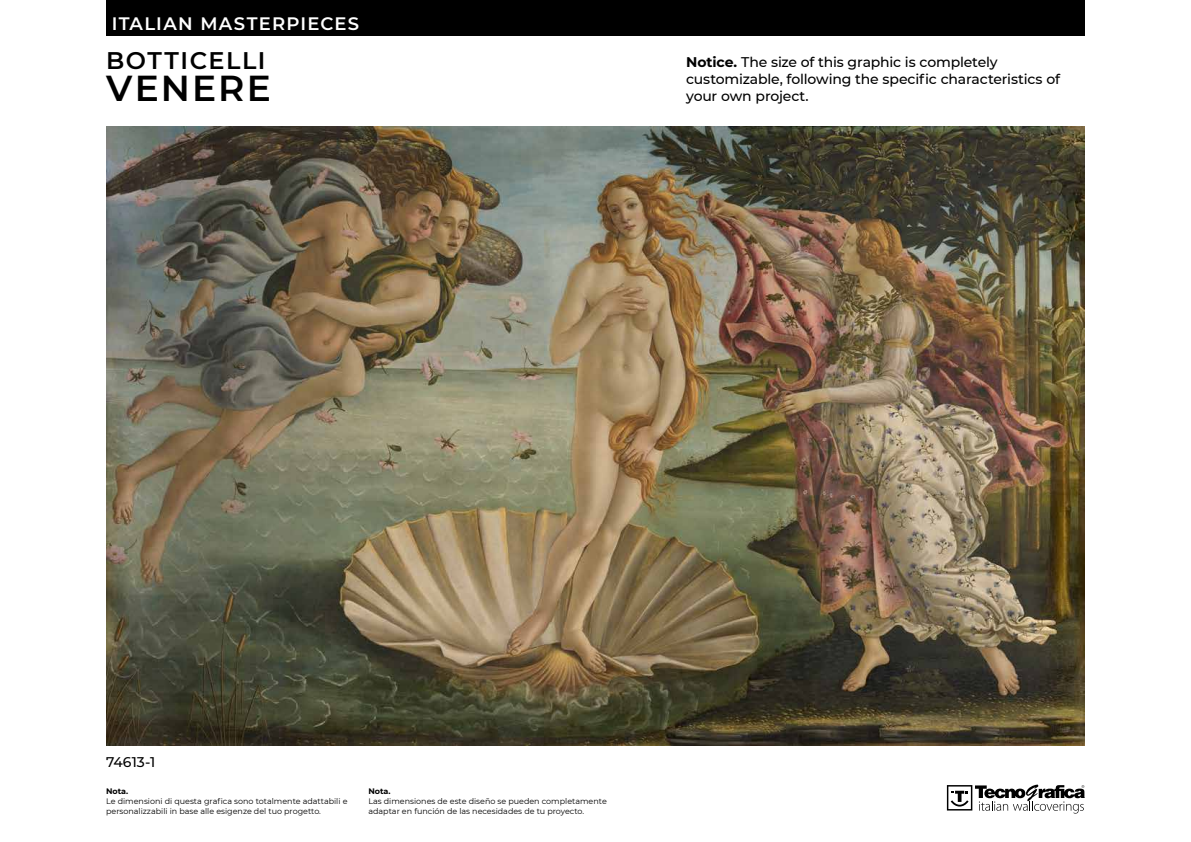
<style>
.page{position:relative;width:1191px;height:842px;background:#fff}
.page>*{position:absolute;margin:0;border:0;box-sizing:border-box;transform-origin:0 0}
.t1{font:600 36px "Montserrat";letter-spacing:.06em;color:#000}
.t2{font:600 24px "Montserrat";letter-spacing:.065em;color:#000}
.t3{font:600 18px "Montserrat";letter-spacing:.07em;color:#fff}
.t4{font:500 14px/16.8px "Montserrat";letter-spacing:-.01em;color:#000}
.t5{font:8px/9.6px "Montserrat";color:#000}
.t6{font:700 8px "Montserrat";color:#000}
.s1{font-weight:700}
</style>
<div class="page">
<img style="left:106px;top:126px;width:979px;height:619px">
<svg style="left:947px;top:784px;width:138px;height:29px"></svg>
<div style="left:106px;top:0;width:979px;height:35px;background:#000"></div>
<h3 class="t3" style="left:112px;top:11px;width:249px">ITALIAN MASTERPIECES</h3>
<h2 class="t2" style="left:106px;top:43px;width:161px">BOTTICELLI</h2>
<h1 class="t1" style="left:106px;top:62px;width:166px">VENERE</h1>
<h3 class="t4" style="left:686px;top:53px;width:375px"><span class="s1">Notice.</span> The size of this graphic is completely customizable, following the specific characteristics of your own project.</h3>
<h3 class="t4" style="left:106px;top:753px;width:51px">74613-1</h3>
<p class="t6" style="left:106px;top:786px;width:24px">Nota.</p>
<p class="t5" style="left:106px;top:796px;width:243px">Le dimensioni di questa grafica sono totalmente adattabili e personalizzabili in base alle esigenze del tuo progetto.</p>
<p class="t6" style="left:368px;top:786px;width:24px">Nota.</p>
<p class="t5" style="left:368px;top:796px;width:240px">Las dimensiones de este diseño se pueden completamente adaptar en función de las necesidades de tu proyecto.</p>
</div>
